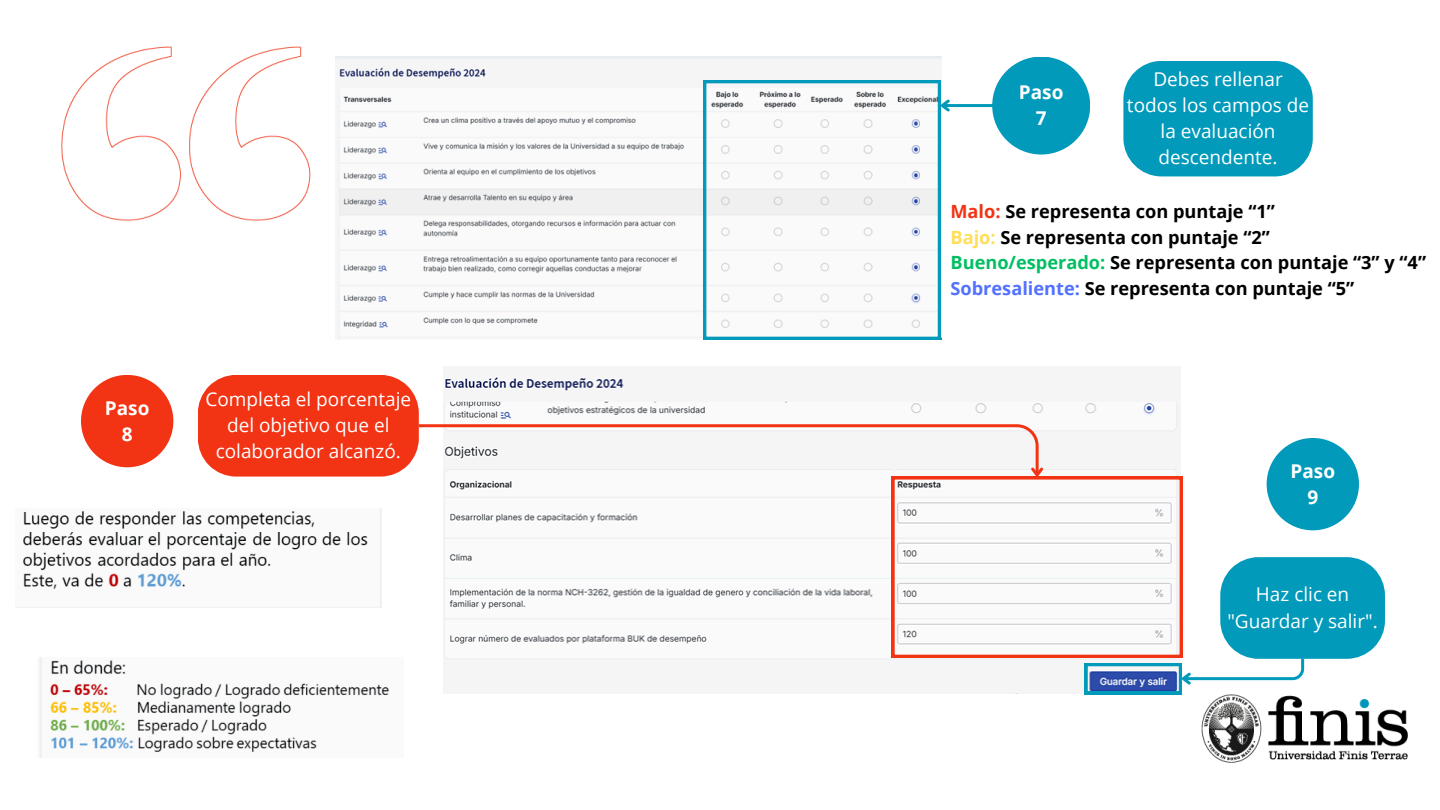
<style>
.page{position:relative;width:1440px;height:810px;background:#fff}
.page>*{position:absolute;margin:0;border:0;box-sizing:border-box;transform-origin:0 0}
.t1{font:19px/26.2px "Open Sans";color:#fff;text-align:center}
.t2{font:700 19px/26.2px "Open Sans";color:#fff;text-align:center}
.t3{font:700 18.2px/25.4px "Open Sans";color:#000}
.s1{color:#f23314}
.s2{color:#ffde59}
.s3{color:#00bf63}
.s4{color:#5271ff}
</style>
<div class="page">
<img style="left:39px;top:46px;width:1369px;height:717px">
<img style="left:335px;top:57px;width:606px;height:282px">
<img style="left:443px;top:367px;width:738px;height:327px">
<svg style="left:703px;top:80px;width:238px;height:260px"></svg>
<div style="left:992px;top:57px;width:98px;height:98px;background:#019abb;border-radius:50%"></div>
<div style="left:1123px;top:61px;width:190px;height:115px;background:#019abb;border-radius:38px"></div>
<hr style="left:942px;top:104px;width:57px;height:3px;background:#019abb">
<svg style="left:937px;top:97px;width:15px;height:17px"></svg>
<div style="left:81px;top:375px;width:92px;height:92px;background:#f23314;border-radius:50%"></div>
<svg style="left:198px;top:375px;width:848px;height:105px"></svg>
<svg style="left:892px;top:477px;width:291px;height:180px"></svg>
<div style="left:1267px;top:438px;width:92px;height:92px;background:#019abb;border-radius:50%"></div>
<svg style="left:1085px;top:557px;width:300px;height:137px"></svg>
<img style="left:15px;top:508px;width:366px;height:100px">
<img style="left:39px;top:658px;width:365px;height:99px">
<h1 class="t2" style="left:105px;top:394px;width:46px">Paso<br>8</h1>
<p class="t1" style="left:205px;top:385px;width:207px">Completa el porcentaje del objetivo que el colaborador alcanzó.</p>
<p class="t2" style="left:1019px;top:78px;width:46px">Paso<br>7</p>
<p class="t1" style="left:1127px;top:65px;width:184px">Debes rellenar todos los campos de la evaluación descendente.</p>
<h1 class="t3" style="left:951px;top:199px;width:477px"><span class="s1">Malo:</span> Se representa con puntaje “1”<br><span class="s2">Bajo:</span> Se representa con puntaje “2” <span class="s3">Bueno/esperado:</span> Se representa con puntaje “3” y “4” <span class="s4">Sobresaliente:</span> Se representa con puntaje “5”</h1>
<h1 class="t2" style="left:1290px;top:457px;width:46px">Paso<br>9</h1>
<p class="t1" style="left:1227px;top:581px;width:152px">Haz clic en "Guardar y salir".</p>
</div>
